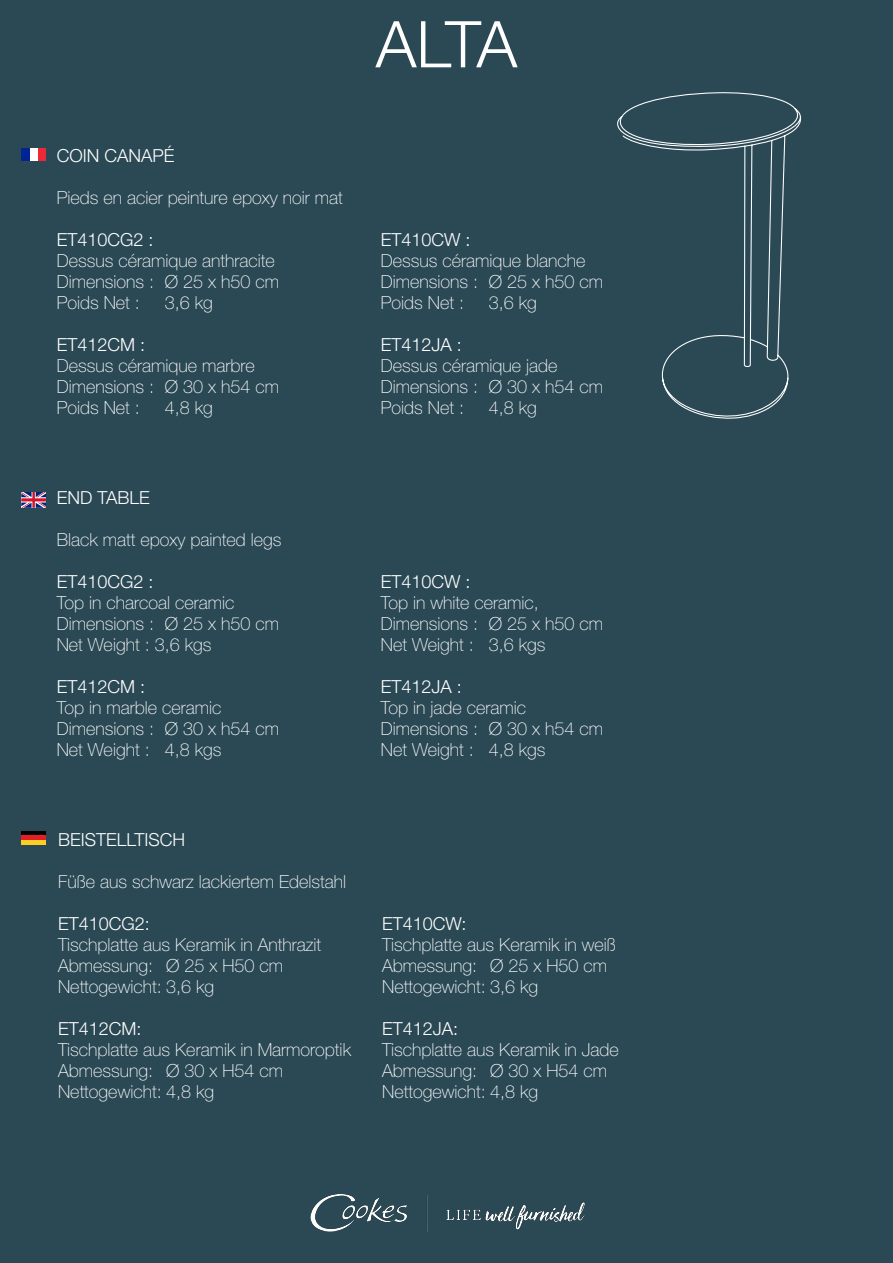
<style>
.page{position:relative;width:893px;height:1263px;background:#2b4954}
.page>*{position:absolute;margin:0;border:0;box-sizing:border-box;transform-origin:0 0}
.t1{font:300 64.5px "Helvetica Neue LT Std";color:#fff}
.t2{font:100 18px "Helvetica Neue LT Std";color:#fff}
.t3{font:300 18px "Helvetica Neue LT Std";color:#fff}
</style>
<div class="page">
<svg style="left:617px;top:92px;width:185px;height:327px"></svg>
<div style="left:21px;top:149px;width:25px;height:12px;background:#ed2938"></div>
<div style="left:21px;top:149px;width:17px;height:12px;background:#fff"></div>
<div style="left:21px;top:149px;width:9px;height:12px;background:#002494"></div>
<svg style="left:21px;top:492px;width:25px;height:16px"></svg>
<hr style="left:21px;top:831px;width:25px;height:4px;background:#000001">
<div style="left:21px;top:835px;width:25px;height:5px;background:#e31e24"></div>
<hr style="left:21px;top:840px;width:25px;height:4px;background:#fecd26">
<img style="left:310px;top:1194px;width:275px;height:38px">
<h1 class="t1" style="left:376px;top:5px;width:143px">ALTA</h1>
<p class="t3" style="left:57px;top:145px;width:119px">COIN CANAPÉ</p>
<p class="t2" style="left:57px;top:187px;width:288px">Pieds en acier peinture epoxy noir mat</p>
<p class="t3" style="left:57px;top:229px;width:98px">ET410CG2 :</p>
<p class="t3" style="left:381px;top:229px;width:91px">ET410CW :</p>
<p class="t2" style="left:57px;top:250px;width:220px">Dessus céramique anthracite</p>
<p class="t2" style="left:381px;top:250px;width:206px">Dessus céramique blanche</p>
<p class="t2" style="left:57px;top:271px;width:224px">Dimensions : Ø 25 x h50 cm</p>
<p class="t2" style="left:381px;top:271px;width:224px">Dimensions : Ø 25 x h50 cm</p>
<p class="t2" style="left:57px;top:292px;width:85px">Poids Net :</p>
<p class="t2" style="left:165px;top:292px;width:50px">3,6 kg</p>
<p class="t2" style="left:381px;top:292px;width:85px">Poids Net :</p>
<p class="t2" style="left:489px;top:292px;width:50px">3,6 kg</p>
<p class="t3" style="left:57px;top:334px;width:90px">ET412CM :</p>
<p class="t3" style="left:381px;top:334px;width:83px">ET412JA :</p>
<p class="t2" style="left:57px;top:355px;width:200px">Dessus céramique marbre</p>
<p class="t2" style="left:381px;top:355px;width:178px">Dessus céramique jade</p>
<p class="t2" style="left:57px;top:376px;width:224px">Dimensions : Ø 30 x h54 cm</p>
<p class="t2" style="left:381px;top:376px;width:224px">Dimensions : Ø 30 x h54 cm</p>
<p class="t2" style="left:57px;top:397px;width:85px">Poids Net :</p>
<p class="t2" style="left:165px;top:397px;width:50px">4,8 kg</p>
<p class="t2" style="left:381px;top:397px;width:85px">Poids Net :</p>
<p class="t2" style="left:489px;top:397px;width:50px">4,8 kg</p>
<p class="t3" style="left:57px;top:487px;width:95px">END TABLE</p>
<p class="t2" style="left:57px;top:529px;width:226px">Black matt epoxy painted legs</p>
<p class="t3" style="left:57px;top:571px;width:98px">ET410CG2 :</p>
<p class="t3" style="left:381px;top:571px;width:91px">ET410CW :</p>
<p class="t2" style="left:57px;top:592px;width:179px">Top in charcoal ceramic</p>
<p class="t2" style="left:381px;top:592px;width:160px">Top in white ceramic,</p>
<p class="t2" style="left:57px;top:613px;width:224px">Dimensions : Ø 25 x h50 cm</p>
<p class="t2" style="left:381px;top:613px;width:224px">Dimensions : Ø 25 x h50 cm</p>
<p class="t2" style="left:57px;top:634px;width:156px">Net Weight : 3,6 kgs</p>
<p class="t2" style="left:381px;top:634px;width:166px">Net Weight : 3,6 kgs</p>
<p class="t3" style="left:57px;top:676px;width:90px">ET412CM :</p>
<p class="t3" style="left:381px;top:676px;width:83px">ET412JA :</p>
<p class="t2" style="left:57px;top:697px;width:166px">Top in marble ceramic</p>
<p class="t2" style="left:381px;top:697px;width:147px">Top in jade ceramic</p>
<p class="t2" style="left:57px;top:718px;width:224px">Dimensions : Ø 30 x h54 cm</p>
<p class="t2" style="left:381px;top:718px;width:224px">Dimensions : Ø 30 x h54 cm</p>
<p class="t2" style="left:57px;top:739px;width:166px">Net Weight : 4,8 kgs</p>
<p class="t2" style="left:381px;top:739px;width:166px">Net Weight : 4,8 kgs</p>
<p class="t3" style="left:58px;top:829px;width:129px">BEISTELLTISCH</p>
<p class="t2" style="left:58px;top:871px;width:290px">Füße aus schwarz lackiertem Edelstahl</p>
<p class="t3" style="left:58px;top:913px;width:93px">ET410CG2:</p>
<p class="t3" style="left:382px;top:913px;width:86px">ET410CW:</p>
<p class="t2" style="left:58px;top:934px;width:264px">Tischplatte aus Keramik in Anthrazit</p>
<p class="t2" style="left:382px;top:934px;width:235px">Tischplatte aus Keramik in weiß</p>
<p class="t2" style="left:58px;top:955px;width:227px">Abmessung: Ø 25 x H50 cm</p>
<p class="t2" style="left:382px;top:955px;width:227px">Abmessung: Ø 25 x H50 cm</p>
<p class="t2" style="left:58px;top:976px;width:158px">Nettogewicht: 3,6 kg</p>
<p class="t2" style="left:382px;top:976px;width:158px">Nettogewicht: 3,6 kg</p>
<p class="t3" style="left:58px;top:1018px;width:85px">ET412CM:</p>
<p class="t3" style="left:382px;top:1018px;width:78px">ET412JA:</p>
<p class="t2" style="left:58px;top:1039px;width:294px">Tischplatte aus Keramik in Marmoroptik</p>
<p class="t2" style="left:382px;top:1039px;width:238px">Tischplatte aus Keramik in Jade</p>
<p class="t2" style="left:58px;top:1060px;width:227px">Abmessung: Ø 30 x H54 cm</p>
<p class="t2" style="left:382px;top:1060px;width:227px">Abmessung: Ø 30 x H54 cm</p>
<p class="t2" style="left:58px;top:1081px;width:158px">Nettogewicht: 4,8 kg</p>
<p class="t2" style="left:382px;top:1081px;width:158px">Nettogewicht: 4,8 kg</p>
</div>
